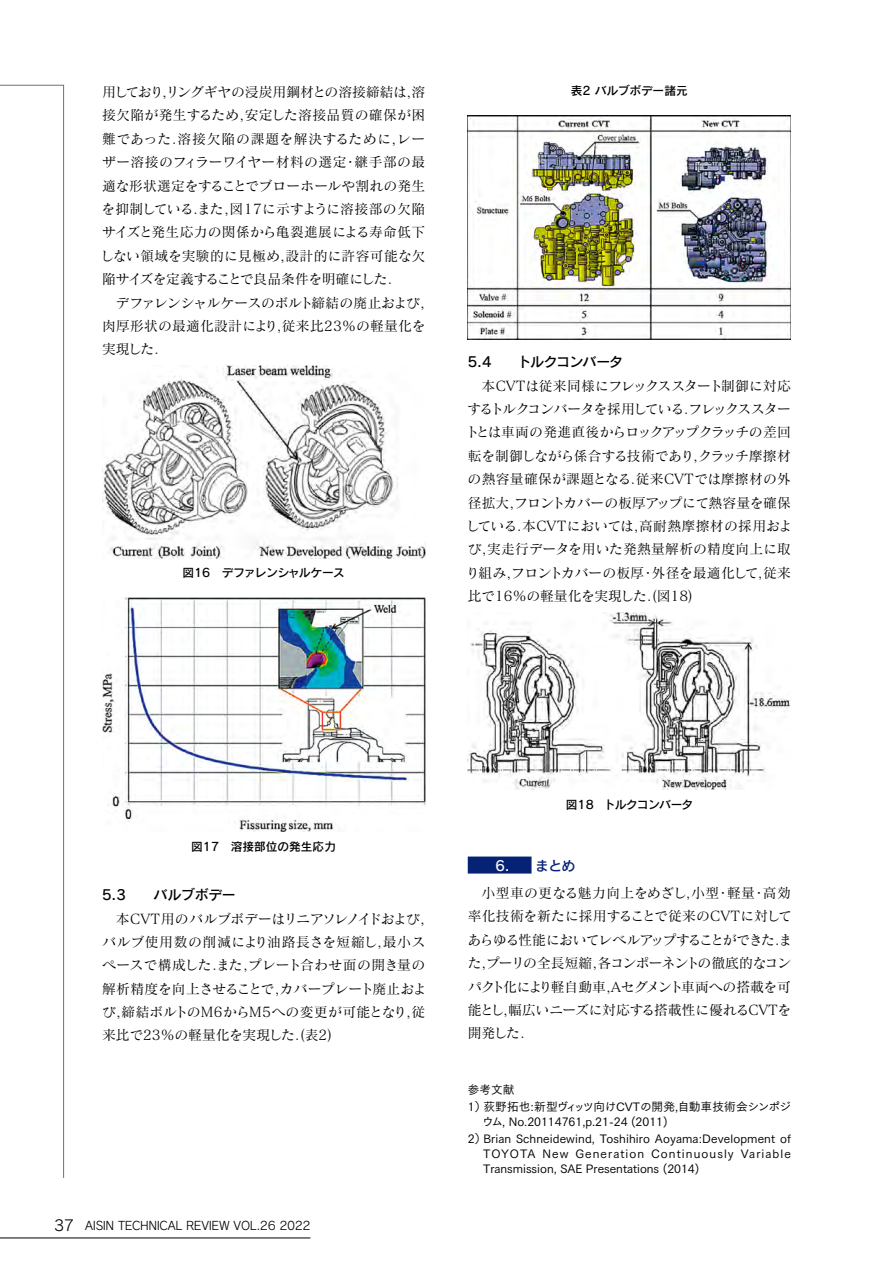
<style>
.page{position:relative;width:893px;height:1263px;background:#fff}
.page>*{position:absolute;margin:0;border:0;box-sizing:border-box;transform-origin:0 0}
.t1{font:13.8px/23.4px "Matisse Pro M";color:#000;text-align:justify}
.t2{font:13.8px "Rodin Pro DB";letter-spacing:-.06em;color:#000}
.t3{font:13.8px "Rodin Pro DB";letter-spacing:-.03em;color:#000}
.t4{font:13.8px "Rodin Pro DB";color:#052275}
.t5{font:11.7px/17px "Tsuku Go Pro M";letter-spacing:.01em;color:#000}
.t6{font:11.7px/14.9px "Tsuku Go Pro M";letter-spacing:.055em;color:#000}
.t7{font:11.7px "Rodin Pro M";letter-spacing:-.03em;color:#000}
.t8{font:11.7px "Rodin Pro N DB";color:#000}
.t9{font:11.7px "Rodin Pro N DB";letter-spacing:-.03em;color:#000}
.t10{font:11.7px "Rodin Pro N DB";letter-spacing:-.04em;color:#000}
.s1{font-size:14.85px}
.s2{color:#fff}
</style>
<div class="page">
<svg style="left:0;top:85px;width:64px;height:1093px"></svg>
<img style="left:102px;top:366px;width:323px;height:193px">
<img style="left:102px;top:597px;width:323px;height:235px">
<div style="left:468px;top:856px;width:63px;height:17px;background:#052275"></div>
<img style="left:468px;top:116px;width:323px;height:223px">
<img style="left:468px;top:612px;width:323px;height:177px">
<hr style="left:0;top:1237px;width:310px;height:1px;background:#000">
<p class="t1" style="left:101px;top:80px;width:326px">用しており,リングギヤの浸炭用鋼材との溶接締結は,溶接欠陥が発生するため,安定した溶接品質の確保が困難であった.溶接欠陥の課題を解決するために,レーザー溶接のフィラーワイヤー材料の選定・継手部の最適な形状選定をすることでブローホールや割れの発生を抑制している.また,図17に示すように溶接部の欠陥サイズと発生応力の関係から亀裂進展による寿命低下しない領域を実験的に見極め,設計的に許容可能な欠陥サイズを定義することで良品条件を明確にした.</p>
<p class="t1" style="left:102px;top:290px;width:325px;text-indent:14px">デファレンシャルケースのボルト締結の廃止および,肉厚形状の最適化設計により,従来比23%の軽量化を実現した.</p>
<p class="t9" style="left:182px;top:564px;width:164px">図16　デファレンシャルケース</p>
<p class="t8" style="left:571px;top:83px;width:118px">表2 バルブボデー諸元</p>
<p class="t2" style="left:468px;top:353px;width:157px">5.4　　トルクコンバータ</p>
<p class="t1" style="left:466px;top:373px;width:328px;text-indent:16px">本CVTは従来同様にフレックススタート制御に対応するトルクコンバータを採用している.フレックススタートとは車両の発進直後からロックアップクラッチの差回転を制御しながら係合する技術であり,クラッチ摩擦材の熱容量確保が課題となる.従来CVTでは摩擦材の外径拡大,フロントカバーの板厚アップにて熱容量を確保している.本CVTにおいては,高耐熱摩擦材の採用および,実走行データを用いた発熱量解析の精度向上に取り組み,フロントカバーの板厚・外径を最適化して,従来比で16%の軽量化を実現した.(図18)</p>
<p class="t8" style="left:191px;top:839px;width:146px">図17　溶接部位の発生応力</p>
<p class="t3" style="left:102px;top:886px;width:135px">5.3　　バルブボデー</p>
<p class="t1" style="left:102px;top:906px;width:326px;text-indent:14px">本CVT用のバルブボデーはリニアソレノイドおよび,バルブ使用数の削減により油路長さを短縮し,最小スペースで構成した.また,プレート合わせ面の開き量の解析精度を向上させることで,カバープレート廃止および,締結ボルトのM6からM5への変更が可能となり,従来比で23%の軽量化を実現した.(表2)</p>
<p class="t7" style="left:54px;top:1218px;width:258px"><span class="s1">37</span> AISIN TECHNICAL REVIEW VOL.26 2022</p>
<p class="t10" style="left:566px;top:797px;width:129px">図18　トルクコンバータ</p>
<p class="t4" style="left:495px;top:856px;width:82px"><span class="s2">6.</span> まとめ</p>
<p class="t1" style="left:467px;top:881px;width:326px;text-indent:14px">小型車の更なる魅力向上をめざし,小型・軽量・高効率化技術を新たに採用することで従来のCVTに対してあらゆる性能においてレベルアップすることができた.また,プーリの全長短縮,各コンポーネントの徹底的なコンパクト化により軽自動車,Aセグメント車両への搭載を可能とし,幅広いニーズに対応する搭載性に優れるCVTを開発した.</p>
<p class="t5" style="left:468px;top:1080px;width:325px">参考文献<br>1）荻野拓也:新型ヴィッツ向けCVTの開発,自動車技術会シンポジ</p>
<p class="t5" style="left:468px;top:1112px;width:325px;text-indent:14px">ウム, No.20114761,p.21-24 (2011)<br>2）Brian Schneidewind, Toshihiro Aoyama:Development of</p>
<p class="t6" style="left:483px;top:1145px;width:309px">TOYOTA New Generation Continuously Variable<br>Transmission, SAE Presentations (2014)</p>
</div>
